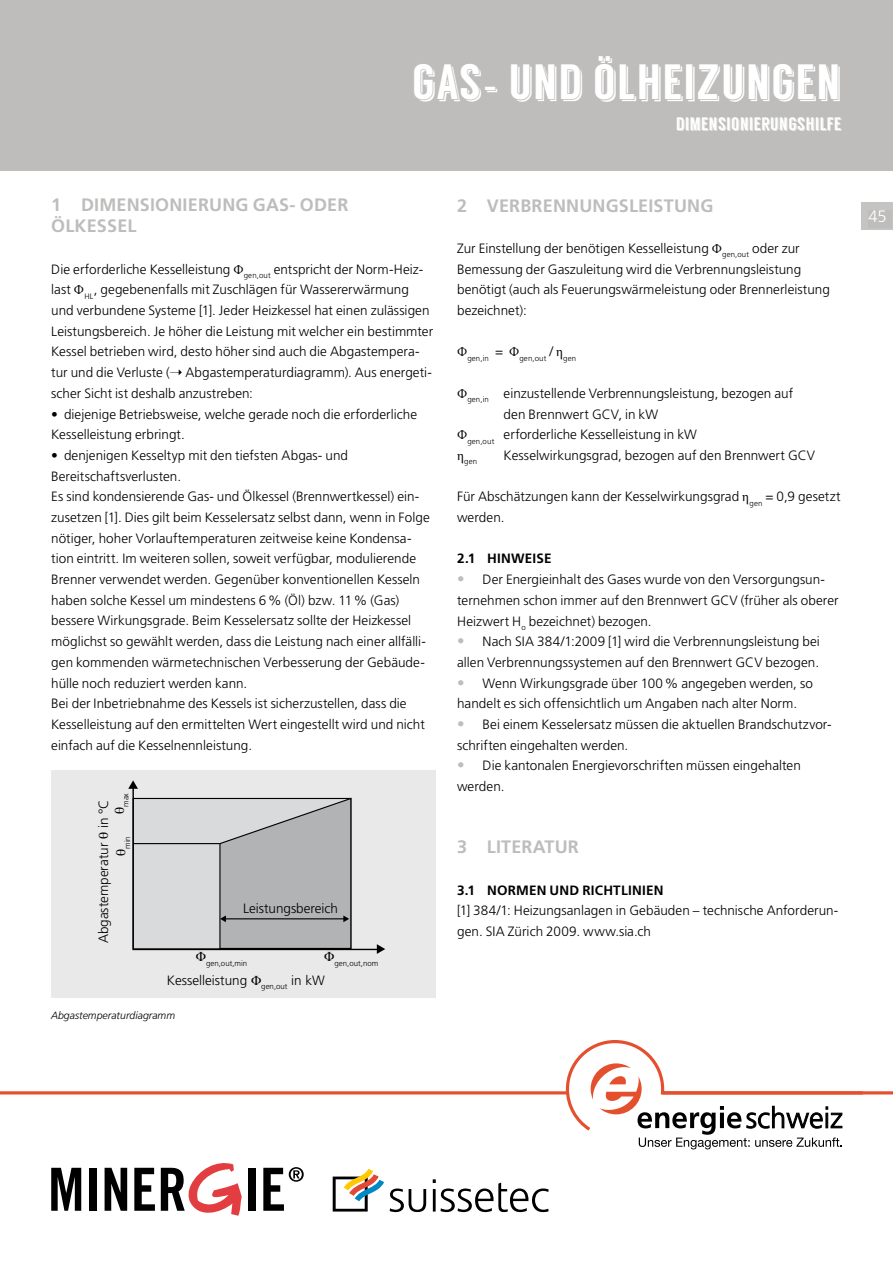
<style>
.page{position:relative;width:893px;height:1263px;background:#fff}
.page>*{position:absolute;margin:0;border:0;box-sizing:border-box;transform-origin:0 0}
.t1{font:49.5px "Langdon";color:#fff}
.t2{font:700 18px/20.7px "Frutiger LT Std";letter-spacing:.01em;color:#bebdbc}
.t3{font:18px "Langdon";color:#fff}
.t4{font:300 16.5px "Frutiger LT Std";color:#fff}
.t5{font:300 13.5px/20.7px "Frutiger LT Std";letter-spacing:.005em;color:#000}
.t6{font:700 13.5px "Frutiger LT Std";letter-spacing:.015em;color:#000}
.t7{font:italic 300 10.5px "Frutiger LT Std";color:#000}
.t8{font:300 7.8px "Frutiger LT Std";color:#000}
.s1{font-family:"Minion Pro";font-weight:400}
.s2{font-size:15px;color:#bebdbc}
</style>
<div class="page">
<div style="left:861px;top:202px;width:32px;height:28px;background:#c4c4c3"></div>
<div style="left:868px;top:210px;width:24px;height:18px;background:#bebdbc"></div>
<div style="left:0;top:0;width:893px;height:170px;background:#bebdbc"></div>
<hr style="left:0;top:1091px;width:893px;height:3px;background:#e4502e">
<svg style="left:564px;top:1040px;width:302px;height:109px"></svg>
<div style="left:51px;top:770px;width:385px;height:228px;background:#e9e9e9"></div>
<svg style="left:51px;top:1168px;width:30px;height:43px"></svg>
<div style="left:89px;top:1168px;width:7px;height:43px;background:#000"></div>
<svg style="left:105px;top:1168px;width:22px;height:43px"></svg>
<svg style="left:134px;top:1168px;width:21px;height:43px"></svg>
<div style="left:248px;top:1168px;width:7px;height:43px;background:#000"></div>
<svg style="left:161px;top:1163px;width:81px;height:53px"></svg>
<svg style="left:263px;top:1167px;width:41px;height:44px"></svg>
<svg style="left:390px;top:1188px;width:36px;height:24px"></svg>
<svg style="left:433px;top:1179px;width:116px;height:33px"></svg>
<svg style="left:333px;top:1169px;width:51px;height:42px"></svg>
<svg style="left:128px;top:780px;width:257px;height:174px"></svg>
<h1 class="t1" style="left:412px;top:56px;width:431px">GAS- UND ÖLHEIZUNGEN</h1>
<h2 class="t3" style="left:676px;top:114px;width:167px">DIMENSIONIERUNGSHILFE</h2>
<h2 class="t2" style="left:51px;top:195px;width:299px">1 DIMENSIONIERUNG GAS- ODER<br>ÖLKESSEL</h2>
<p class="t5" style="left:51px;top:259px;width:383px">Die erforderliche Kesselleistung <span class="s1">Φ</span><sub>gen,out</sub> entspricht der Norm-Heiz&shy;last <span class="s1">Φ</span><sub>HL</sub>, gegebenenfalls mit Zuschlägen für Wassererwärmung und verbundene Systeme [1]. Jeder Heizkessel hat einen zulässigen Leistungsbereich. Je höher die Leistung mit welcher ein bestimmter Kessel betrieben wird, desto höher sind auch die Abgastempera&shy;tur und die Verluste ( Abgastemperaturdiagramm). Aus energeti&shy;scher Sicht ist deshalb anzustreben:</p>
<p class="t5" style="left:51px;top:404px;width:367px">• diejenige Betriebsweise, welche gerade noch die erforderliche<br>Kesselleistung erbringt.</p>
<p class="t5" style="left:51px;top:445px;width:380px">• denjenigen Kesseltyp mit den tiefsten Abgas- und Bereitschaftsverlusten.<br>Es sind kondensierende Gas- und Ölkessel (Brennwertkessel) ein&shy;zusetzen [1]. Dies gilt beim Kesselersatz selbst dann, wenn in Folge nötiger, hoher Vorlauftemperaturen zeitweise keine Kondensa&shy;tion eintritt. Im weiteren sollen, soweit verfügbar, modulierende Brenner verwendet werden. Gegenüber konventionellen Kesseln haben solche Kessel um mindestens 6% (Öl) bzw. 11% (Gas) bessere Wirkungsgrade. Beim Kesselersatz sollte der Heizkessel möglichst so gewählt werden, dass die Leistung nach einer allfälli&shy;gen kommenden wärmetechnischen Verbesserung der Gebäude&shy;hülle noch reduziert werden kann.<br>Bei der Inbetriebnahme des Kessels ist sicherzustellen, dass die Kesselleistung auf den ermittelten Wert eingestellt wird und nicht einfach auf die Kesselnennleistung.</p>
<p class="t5" style="left:93px;top:943px;width:145px;rotate:-90deg">Abgastemperatur in °C</p>
<p class="t8" style="left:121px;top:807px;width:15px;rotate:-90deg">max</p>
<p class="t8" style="left:123px;top:849px;width:14px;rotate:-90deg">min</p>
<p class="t5" style="left:243px;top:898px;width:97px">Leistungsbereich</p>
<p class="t8" style="left:206px;top:958px;width:43px">gen,out,min</p>
<p class="t8" style="left:335px;top:958px;width:45px">gen,out,nom</p>
<p class="t5" style="left:167px;top:970px;width:160px">Kesselleistung <sub>gen,out</sub> in kW</p>
<p class="t7" style="left:51px;top:1009px;width:126px">Abgastemperaturdiagramm</p>
<h2 class="t2" style="left:457px;top:195px;width:258px">2 VERBRENNUNGSLEISTUNG</h2>
<p class="t5" style="left:457px;top:238px;width:374px">Zur Einstellung der benötigen Kesselleistung <span class="s1">Φ</span><sub>gen,out</sub> oder zur Bemessung der Gaszuleitung wird die Verbrennungsleistung benötigt (auch als Feuerungswärmeleistung oder Brennerleistung bezeichnet):</p>
<p class="t8" style="left:457px;top:354px;width:121px"><sup>Φ</sup>gen,in <sup>=</sup> <sup>Φ</sup>gen,out <sup>/</sup> <sup>η</sup>gen</p>
<p class="t5" style="left:457px;top:383px;width:338px"><span class="s1">Φ</span><sub>gen,in</sub> einzustellende Verbrennungsleistung, bezogen auf</p>
<p class="t5" style="left:504px;top:404px;width:156px">den Brennwert GCV, in kW</p>
<p class="t5" style="left:457px;top:424px;width:241px"><span class="s1">Φ</span><sub>gen,out</sub> erforderliche Kesselleistung in kW</p>
<p class="t8" style="left:457px;top:457px;width:22px"><sup>η</sup>gen</p>
<p class="t5" style="left:504px;top:445px;width:313px">Kesselwirkungsgrad, bezogen auf den Brennwert GCV</p>
<p class="t5" style="left:457px;top:486px;width:385px">Für Abschätzungen kann der Kesselwirkungsgrad <span class="s1">η</span><sub>gen</sub> = 0,9 gesetzt werden.</p>
<p class="t6" style="left:457px;top:551px;width:96px">2.1 HINWEISE</p>
<p class="t5" style="left:457px;top:569px;width:383px"><span class="s2">•</span> Der Energieinhalt des Gases wurde von den Versorgungsun&shy;ternehmen schon immer auf den Brennwert GCV (früher als oberer<br>Heizwert H<sub>o</sub> bezeichnet) bezogen.</p>
<p class="t5" style="left:457px;top:631px;width:364px"><span class="s2">•</span> Nach SIA 384/1:2009 [1] wird die Verbrennungsleistung bei allen Verbrennungssystemen auf den Brennwert GCV bezogen.</p>
<p class="t5" style="left:457px;top:673px;width:357px"><span class="s2">•</span> Wenn Wirkungsgrade über 100% angegeben werden, so handelt es sich offensichtlich um Angaben nach alter Norm.</p>
<p class="t5" style="left:457px;top:714px;width:376px"><span class="s2">•</span> Bei einem Kesselersatz müssen die aktuellen Brandschutzvor&shy;schriften eingehalten werden.</p>
<p class="t5" style="left:457px;top:756px;width:345px"><span class="s2">•</span> Die kantonalen Energievorschriften müssen eingehalten werden.</p>
<h2 class="t2" style="left:457px;top:837px;width:123px">3 LITERATUR</h2>
<p class="t6" style="left:457px;top:882px;width:208px">3.1 NORMEN UND RICHTLINIEN</p>
<p class="t5" style="left:457px;top:900px;width:383px">[1] 384/1: Heizungsanlagen in Gebäuden – technische Anforderun&shy;gen. SIA Zürich 2009. www.sia.ch</p>
<p class="t4" style="left:868px;top:207px;width:20px">45</p>
</div>
